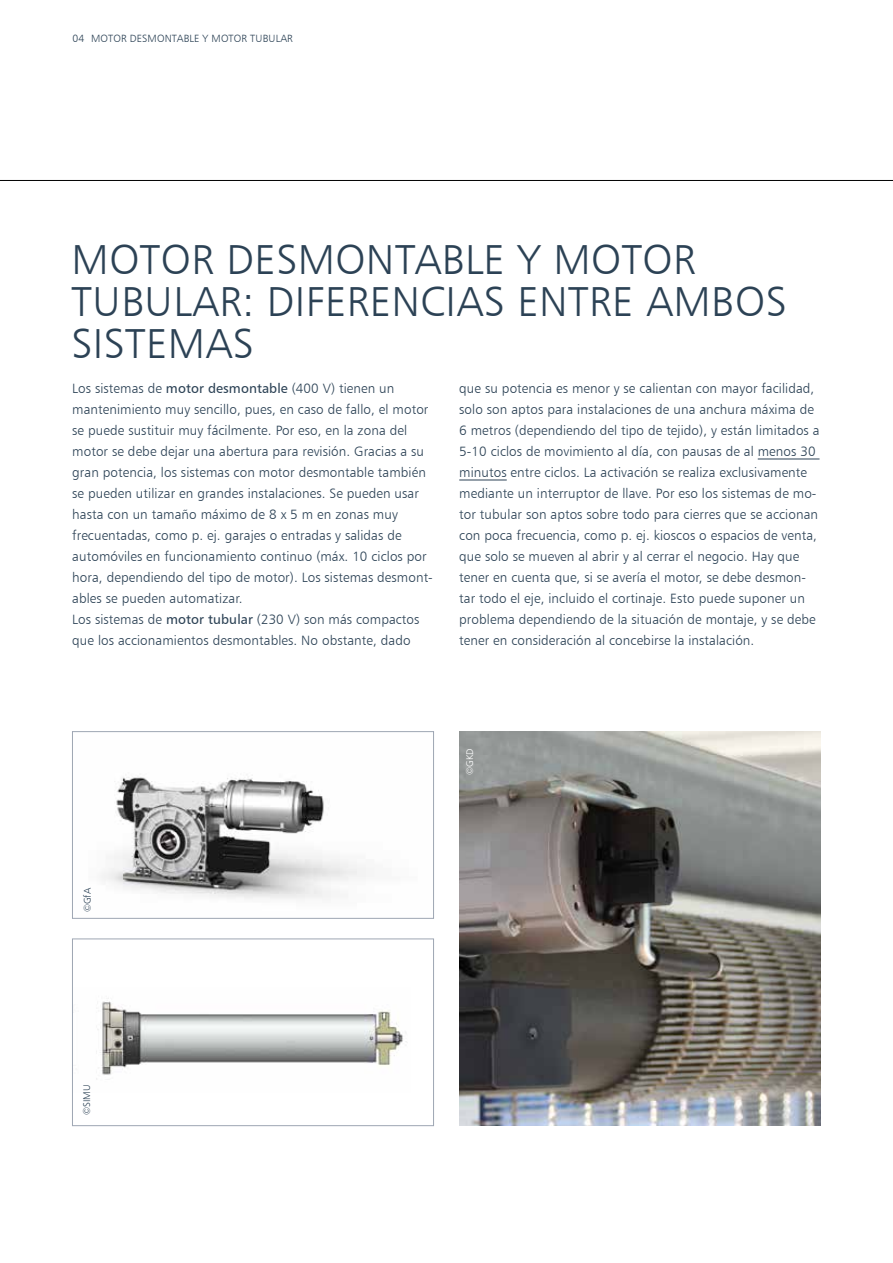
<style>
.page{position:relative;width:893px;height:1263px;background:#fff}
.page>*{position:absolute;margin:0;border:0;box-sizing:border-box;transform-origin:0 0}
.t1{font:42px/42px "Humanist 777 BT Light B";letter-spacing:.01em;color:#2c4255}
.t2{font:13.5px/21px "Humanist 777 BT Light B";letter-spacing:.005em;color:#2c4255}
.t3{font:10.5px "Humanist 777 BT Light B";letter-spacing:.01em;color:#2c4255}
.t4{font:9.75px "Humanist 777 BT Light B";letter-spacing:-.01em;color:#2c4255}
.t5{font:9.75px "Humanist 777 BT Light B";color:#fff}
.s1{font-family:"Humanist 777 BT Roman B"}
</style>
<div class="page">
<hr style="left:0;top:180px;width:893px;height:1px;background:#000">
<hr style="left:758px;top:459px;width:61px;height:1px;background:#2c4255">
<hr style="left:459px;top:480px;width:48px;height:1px;background:#2c4255">
<img style="left:96px;top:998px;width:311px;height:82px">
<div style="left:72px;top:939px;width:362px;height:187px;border:1px solid #9ea6b3"></div>
<img style="left:101px;top:777px;width:265px;height:122px">
<div style="left:72px;top:731px;width:362px;height:187px;border:1px solid #9ea6b3"></div>
<img style="left:459px;top:731px;width:362px;height:395px">
<p class="t3" style="left:72px;top:32px;width:222px">04 MOTOR DESMONTABLE Y MOTOR TUBULAR</p>
<h1 class="t1" style="left:72px;top:238px;width:716px">MOTOR DESMONTABLE Y MOTOR<br>TUBULAR: DIFERENCIAS ENTRE AMBOS<br>SISTEMAS</h1>
<p class="t2" style="left:72px;top:378px;width:362px">Los sistemas de <span class="s1">motor desmontable</span> (400 V) tienen un mantenimiento muy sencillo, pues, en caso de fallo, el motor se puede sustituir muy fácilmente. Por eso, en la zona del motor se debe dejar una abertura para revisión. Gracias a su gran potencia, los sistemas con motor desmontable también se pueden utilizar en grandes instalaciones. Se pueden usar hasta con un tamaño máximo de 8 x 5 m en zonas muy frecuentadas, como p. ej. garajes o entradas y salidas de automóviles en funcionamiento continuo (máx. 10 ciclos por hora, dependiendo del tipo de motor). Los sistemas desmont&shy;ables se pueden automatizar.<br>Los sistemas de <span class="s1">motor tubular</span> (230 V) son más compactos que los accionamientos desmontables. No obstante, dado</p>
<p class="t2" style="left:459px;top:378px;width:362px">que su potencia es menor y se calientan con mayor facilidad, solo son aptos para instalaciones de una anchura máxima de 6 metros (dependiendo del tipo de tejido), y están limitados a 5-10 ciclos de movimiento al día, con pausas de al menos 30 minutos entre ciclos. La activación se realiza exclusivamente mediante un interruptor de llave. Por eso los sistemas de mo&shy;tor tubular son aptos sobre todo para cierres que se accionan con poca frecuencia, como p. ej. kioscos o espacios de venta, que solo se mueven al abrir y al cerrar el negocio. Hay que tener en cuenta que, si se avería el motor, se debe desmon&shy;tar todo el eje, incluido el cortinaje. Esto puede suponer un problema dependiendo de la situación de montaje, y se debe tener en consideración al concebirse la instalación.</p>
<p class="t4" style="left:81px;top:912px;width:25px;rotate:-90deg">©GfA</p>
<p class="t4" style="left:81px;top:1115px;width:32px;rotate:-90deg">©SIMU</p>
<p class="t5" style="left:464px;top:775px;width:28px;rotate:-90deg">©GKD</p>
</div>
